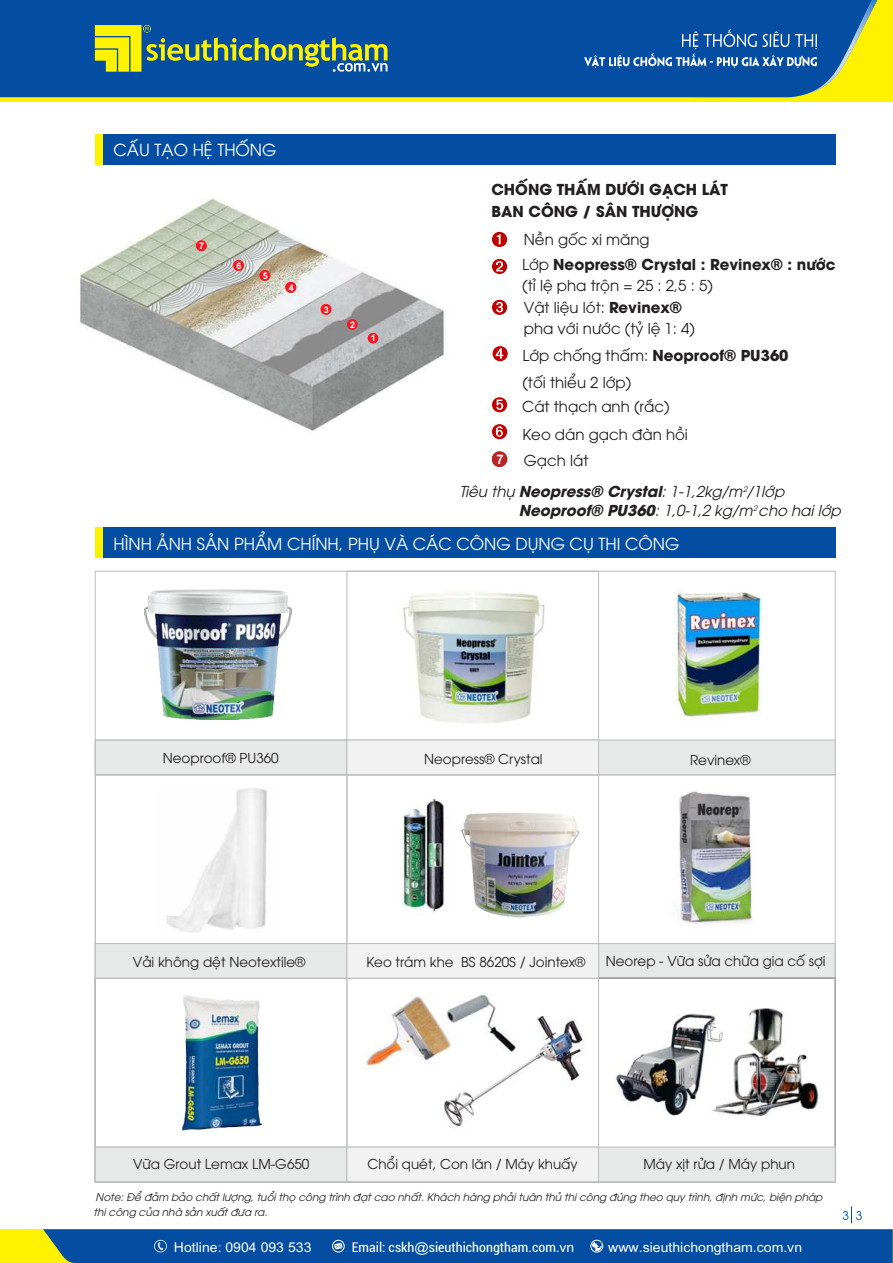
<style>
.page{position:relative;width:893px;height:1263px;background:#fff}
.page>*{position:absolute;margin:0;border:0;box-sizing:border-box;transform-origin:0 0}
.t1{font:16.5px "UTM Avo";color:#fff}
.t2{font:15px/20.7px "UTM Avo";color:#231f20}
.t3{font:700 15px/21.9px "UTM Avo";color:#231f20}
.t4{font:italic 15px "UTM Avo";color:#231f20}
.t5{font:13.5px "UTM Avo";color:#231f20}
.t6{font:13.5px "Arial";color:#fff;scale:1.04 1}
.t7{font:condensed 13.5px "Roboto";color:#fff;scale:1.04 1}
.t8{font:700 13.05px "Arial";color:#fff}
.t9{font:12px "UTM Avo";color:#034ea2}
.t10{font:italic 10.5px/15.3px "UTM Avo";color:#231f20}
.t11{font:700 9px "Arial";color:#fff}
.t12{font:italic 7.5px "UTM Avo";color:#231f20}
.s1{font-weight:400}
.s2{font-weight:700}
.s3{font-family:"Arial";font-stretch:normal}
.s4{font-family:"Roboto";font-stretch:condensed}
</style>
<div class="page">
<div style="left:95px;top:134px;width:741px;height:30px;background:#034ea2"></div>
<div style="left:95px;top:134px;width:8px;height:30px;background:#fff200"></div>
<svg style="left:851px;top:1206px;width:1px;height:17px"></svg>
<div style="left:0;top:0;width:893px;height:102px;background:#fff200"></div>
<div style="left:0;top:0;width:562px;height:97px;background:#034ea2"></div>
<svg style="left:562px;top:0;width:315px;height:98px;background:#236499"></svg>
<svg style="left:95px;top:25px;width:292px;height:47px"></svg>
<img style="left:145px;top:589px;width:147px;height:131px">
<svg style="left:492px;top:232px;width:15px;height:15px"></svg>
<svg style="left:492px;top:259px;width:15px;height:15px"></svg>
<svg style="left:492px;top:300px;width:15px;height:15px"></svg>
<svg style="left:493px;top:346px;width:15px;height:15px"></svg>
<svg style="left:492px;top:397px;width:15px;height:15px"></svg>
<svg style="left:492px;top:424px;width:15px;height:15px"></svg>
<div style="left:0;top:1229px;width:893px;height:34px;background:#fff200"></div>
<div style="left:43px;top:1229px;width:850px;height:34px;background:#034ea2"></div>
<div style="left:95px;top:527px;width:741px;height:31px;background:#034ea2"></div>
<div style="left:95px;top:527px;width:8px;height:31px;background:#fff200"></div>
<div style="left:347px;top:571px;width:252px;height:204px;border:1px solid #bcbec0"></div>
<svg style="left:95px;top:739px;width:741px;height:36px"></svg>
<svg style="left:95px;top:1146px;width:741px;height:36px"></svg>
<img style="left:166px;top:788px;width:101px;height:145px">
<img style="left:675px;top:591px;width:88px;height:127px">
<img style="left:725px;top:1008px;width:94px;height:109px">
<img style="left:615px;top:1013px;width:110px;height:103px">
<svg style="left:95px;top:943px;width:741px;height:36px"></svg>
<img style="left:364px;top:994px;width:132px;height:73px">
<img style="left:443px;top:1011px;width:140px;height:117px">
<img style="left:181px;top:995px;width:82px;height:136px">
<img style="left:679px;top:791px;width:74px;height:133px">
<img style="left:403px;top:798px;width:41px;height:114px">
<img style="left:461px;top:813px;width:119px;height:105px">
<img style="left:403px;top:593px;width:142px;height:131px">
<img style="left:79px;top:198px;width:367px;height:233px">
<div style="left:368px;top:333px;width:10px;height:11px;background:#ed1c24;border-radius:50%"></div>
<div style="left:347px;top:319px;width:11px;height:11px;background:#ed1c24;border-radius:50%"></div>
<div style="left:321px;top:304px;width:10px;height:11px;background:#ed1c24;border-radius:50%"></div>
<div style="left:196px;top:240px;width:11px;height:11px;background:#ed1c24;border-radius:50%"></div>
<div style="left:233px;top:260px;width:11px;height:11px;background:#ed1c24;border-radius:50%"></div>
<div style="left:285px;top:282px;width:11px;height:11px;background:#ed1c24;border-radius:50%"></div>
<div style="left:259px;top:270px;width:11px;height:11px;background:#ed1c24;border-radius:50%"></div>
<svg style="left:492px;top:452px;width:16px;height:15px"></svg>
<div style="left:492px;top:451px;width:15px;height:16px;background:#b52625;border-radius:50%"></div>
<p class="t1" style="left:114px;top:144px;width:165px">CẤU TẠO HỆ THỐNG</p>
<p class="t11" style="left:199px;top:242px;width:7px">7</p>
<p class="t11" style="left:236px;top:262px;width:7px">6</p>
<p class="t11" style="left:263px;top:272px;width:7px">5</p>
<p class="t11" style="left:289px;top:284px;width:7px">1</p>
<p class="t11" style="left:289px;top:284px;width:7px">4</p>
<p class="t11" style="left:324px;top:306px;width:7px">3</p>
<p class="t11" style="left:350px;top:321px;width:7px">2</p>
<p class="t11" style="left:371px;top:335px;width:7px">1</p>
<p class="t3" style="left:491px;top:180px;width:238px">CHỐNG THẤM DƯỚI GẠCH LÁT<br>BAN CÔNG / SÂN THƯỢNG</p>
<p class="t2" style="left:524px;top:231px;width:127px">Nền gốc xi măng</p>
<p class="t3" style="left:522px;top:256px;width:315px;line-height:20.7px"><span class="s1">Lớp</span> Neopress® Crystal : Revinex® : nước <span class="s1">(tỉ lệ pha trộn = 25 : 2,5 : 5)</span></p>
<p class="t2" style="left:524px;top:299px;width:173px">Vật liệu lót: <span class="s2">Revinex® </span>pha với nước (tỷ lệ 1: 4)</p>
<p class="t2" style="left:522px;top:343px;width:268px;line-height:27px">Lớp chống thấm: <span class="s2">Neoproof® PU360 </span>(tối thiểu 2 lớp)</p>
<p class="t2" style="left:522px;top:394px;width:167px;line-height:27.8px">Cát thạch anh (rắc)<br>Keo dán gạch đàn hồi</p>
<p class="t8" style="left:496px;top:454px;width:9px">7</p>
<p class="t2" style="left:524px;top:452px;width:66px">Gạch lát</p>
<p class="t4" style="left:459px;top:486px;width:326px">Tiêu thụ <span class="s2">Neopress® Crystal</span>: 1-1,2kg/m /1lớp</p>
<p class="t12" style="left:743px;top:487px;width:6px">2</p>
<p class="t4" style="left:519px;top:505px;width:323px"><span class="s2">Neoproof® PU360</span>: 1,0-1,2 kg/m cho hai lớp</p>
<p class="t12" style="left:753px;top:505px;width:6px">2</p>
<p class="t1" style="left:114px;top:538px;width:567px">HÌNH ẢNH SẢN PHẨM CHÍNH, PHỤ VÀ CÁC CÔNG DỤNG CỤ THI CÔNG</p>
<p class="t5" style="left:163px;top:753px;width:117px">Neoproof® PU360</p>
<p class="t5" style="left:424px;top:754px;width:120px">Neopress® Crystal</p>
<p class="t5" style="left:690px;top:755px;width:62px">Revinex®</p>
<p class="t5" style="left:133px;top:957px;width:174px">Vải không dệt Neotextile®</p>
<p class="t5" style="left:606px;top:956px;width:221px">Neorep - Vữa sửa chữa gia cố sợi</p>
<p class="t5" style="left:367px;top:957px;width:220px">Keo trám khe BS 8620S / Jointex®</p>
<p class="t5" style="left:133px;top:1159px;width:178px">Vữa Grout Lemax LM-G650</p>
<p class="t5" style="left:367px;top:1159px;width:212px">Chổi quét, Con lăn / Máy khuấy</p>
<p class="t5" style="left:643px;top:1159px;width:153px">Máy xịt rửa / Máy phun</p>
<p class="t10" style="left:94px;top:1190px;width:730px">Note: Để đảm bảo chất lượng, tuổi thọ công trình đạt cao nhất. Khách hàng phải tuân thủ thi công đúng theo quy trình, định mức, biện pháp thi công của nhà sản xuất đưa ra.</p>
<p class="t6" style="left:174px;top:1242px;width:134px">Hotline: 0904 093 533</p>
<p class="t7" style="left:376px;top:1241px;width:178px">Email: vietthai<span class="s3">@</span>chongtham<span class="s3">..</span>com.</p>
<p class="t6" style="left:615px;top:1242px;width:159px">.sieuthichongtham.com.vn</p>
<p class="t6" style="left:198px;top:1242px;width:582px">Hotline: 0904 093 533 <span class="s4">Email: cskh</span>@<span class="s4">sieuthichongtham</span> .vn vn wwwwww.sieuthichongtham.com.vn</p>
<p class="t7" style="left:468px;top:1241px;width:8px">c</p>
<p class="t7" style="left:495px;top:1241px;width:8px">g</p>
<p class="t9" style="left:842px;top:1211px;width:21px">3 3</p>
</div>
